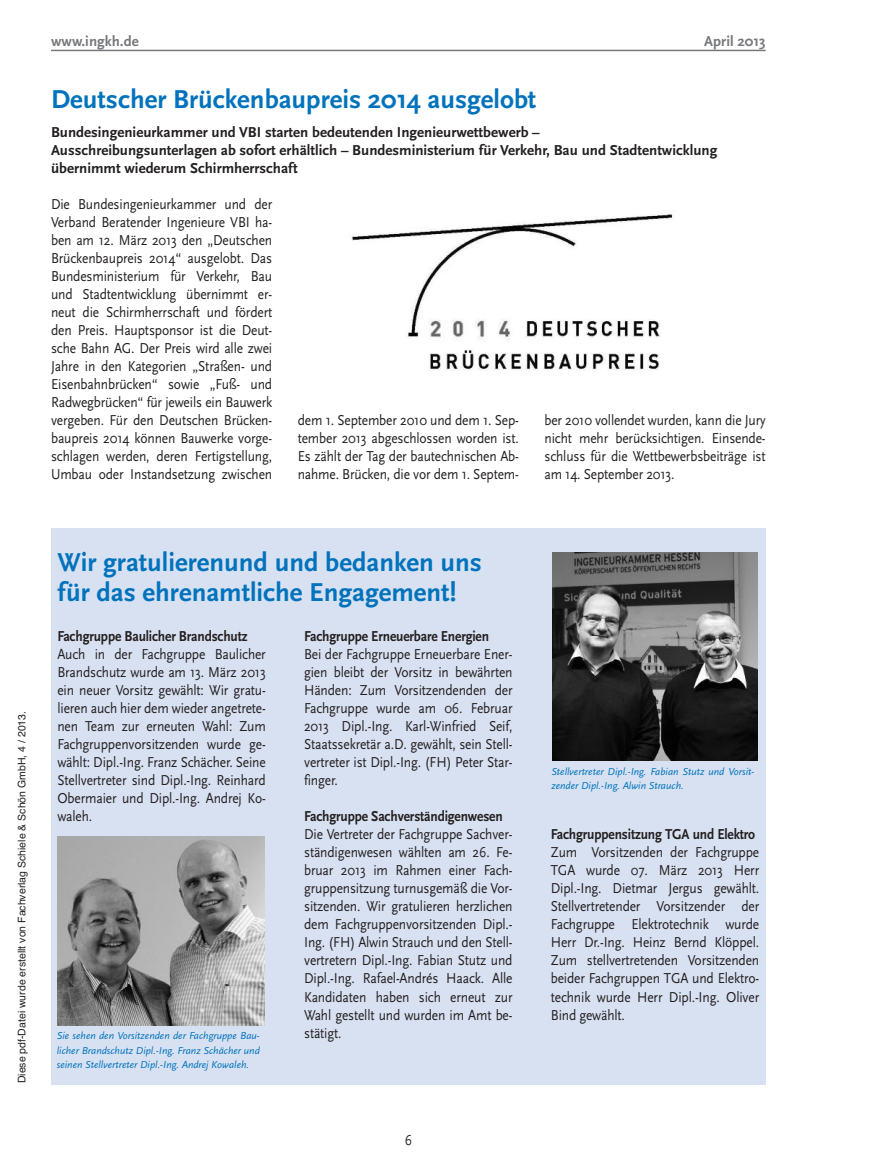
<style>
.page{position:relative;width:872px;height:1170px;background:#fff}
.page>*{position:absolute;margin:0;border:0;box-sizing:border-box;transform-origin:0 0}
.t1{font:700 27px/30px "Scala Sans OT";color:#0073bc}
.t2{font:15px/18px "Scala Sans";letter-spacing:-.01em;color:#231f20;text-align:justify;scale:.9 1}
.t3{font:700 15px/18px "Scala Sans OT";color:#231f20}
.t4{font:700 15px "Scala Sans";letter-spacing:-.01em;color:#231f20;scale:.9 1}
.t5{font:700 15px "Scala Sans OT";color:#76787b}
.t6{font:italic 10.5px/14.2px "Scala Sans";color:#0073bc;text-align:justify}
.t7{font:10.5px "Helvetica";color:#231f20}
</style>
<div class="page">
<hr style="left:51px;top:50px;width:714px;height:1px;background:#76787b">
<img style="left:351px;top:214px;width:323px;height:157px">
<div style="left:51px;top:528px;width:714px;height:556px;background:#d8e1f2"></div>
<img style="left:58px;top:836px;width:207px;height:189px">
<img style="left:552px;top:552px;width:205px;height:208px">
<p class="t5" style="left:51px;top:35px;width:89px">www.ingkh.de</p>
<p class="t5" style="left:704px;top:35px;width:63px">April 2013</p>
<h1 class="t1" style="left:51px;top:86px;width:487px">Deutscher Brückenbaupreis 2014 ausgelobt</h1>
<p class="t3" style="left:51px;top:124px;width:668px">Bundesingenieurkammer und VBI starten bedeutenden Ingenieurwettbewerb –<br>Ausschreibungsunterlagen ab sofort erhältlich – Bundesministerium für Verkehr, Bau und Stadtentwicklung übernimmt wiederum Schirmherrschaft</p>
<p class="t2" style="left:51px;top:195px;width:247px">Die Bundesingenieurkammer und der Verband Beratender Ingenieure VBI ha&shy;ben am 12. März 2013 den „Deutschen Brückenbaupreis 2014“ ausgelobt. Das Bundesministerium für Verkehr, Bau und Stadtentwicklung übernimmt er&shy;neut die Schirmherrschaft und fördert den Preis. Hauptsponsor ist die Deut&shy;sche Bahn AG. Der Preis wird alle zwei Jahre in den Kategorien „Straßen- und Eisenbahnbrücken“ sowie „Fuß- und Radwegbrücken“ für jeweils ein Bauwerk vergeben. Für den Deutschen Brücken&shy;baupreis 2014 können Bauwerke vorge&shy;schlagen werden, deren Fertigstellung, Umbau oder Instandsetzung zwischen</p>
<p class="t2" style="left:298px;top:411px;width:247px">dem 1. September 2010 und dem 1. Sep&shy;tember 2013 abgeschlossen worden ist.<br>Es zählt der Tag der bautechnischen Ab&shy;nahme. Brücken, die vor dem 1. Septem-</p>
<p class="t2" style="left:544px;top:411px;width:247px">ber 2010 vollendet wurden, kann die Jury nicht mehr berücksichtigen. Einsende&shy;schluss für die Wettbewerbsbeiträge ist am 14. September 2013.</p>
<p class="t7" style="left:16px;top:1083px;width:374px;rotate:-90deg">Diese pdf-Datei wurde erstellt von Fachverlag Schiele &amp; Schön GmbH, 4 / 2013.</p>
<h1 class="t1" style="left:57px;top:549px;width:426px">Wir gratulierenund und bedanken uns für das ehrenamtliche Engagement!</h1>
<p class="t4" style="left:57px;top:627px;width:213px">Fachgruppe Baulicher Brandschutz</p>
<p class="t2" style="left:57px;top:645px;width:233px">Auch in der Fachgruppe Baulicher Brandschutz wurde am 13. März 2013 ein neuer Vorsitz gewählt: Wir gratu&shy;lieren auch hier dem wieder angetrete&shy;nen Team zur erneuten Wahl: Zum Fachgruppenvorsitzenden wurde ge&shy;wählt: Dipl.-Ing. Franz Schächer. Seine Stellvertreter sind Dipl.-Ing. Reinhard Obermaier und Dipl.-Ing. Andrej Ko&shy;waleh.</p>
<p class="t6" style="left:57px;top:1028px;width:204px">Sie sehen den Vorsitzenden der Fachgruppe Bau&shy;licher Brandschutz Dipl.-Ing. Franz Schächer und seinen Stellvertreter Dipl.-Ing. Andrej Kowaleh.</p>
<p class="t4" style="left:304px;top:627px;width:207px">Fachgruppe Erneuerbare Energien</p>
<p class="t2" style="left:304px;top:645px;width:233px">Bei der Fachgruppe Erneuerbare Ener&shy;gien bleibt der Vorsitz in bewährten Händen: Zum Vorsitzendenden der Fachgruppe wurde am 06. Februar 2013 Dipl.-Ing. Karl-Winfried Seif, Staatssekretär a.D. gewählt, sein Stell&shy;vertreter ist Dipl.-Ing. (FH) Peter Star&shy;finger.</p>
<p class="t4" style="left:304px;top:807px;width:222px">Fachgruppe Sachverständigenwesen</p>
<p class="t2" style="left:304px;top:825px;width:233px">Die Vertreter der Fachgruppe Sachver&shy;ständigenwesen wählten am 26. Fe&shy;bruar 2013 im Rahmen einer Fach&shy;gruppensitzung turnusgemäß die Vor&shy;sitzenden. Wir gratulieren herzlichen dem Fachgruppenvorsitzenden Dipl.- Ing. (FH) Alwin Strauch und den Stell&shy;vertretern Dipl.-Ing. Fabian Stutz und Dipl.-Ing. Rafael-Andrés Haack. Alle Kandidaten haben sich erneut zur Wahl gestellt und wurden im Amt be&shy;stätigt.</p>
<p class="t4" style="left:551px;top:825px;width:229px">Fachgruppensitzung TGA und Elektro</p>
<p class="t6" style="left:551px;top:764px;width:204px">Stellvertreter Dipl.-Ing. Fabian Stutz und Vorsit&shy;zender Dipl.-Ing. Alwin Strauch.</p>
<p class="t2" style="left:551px;top:843px;width:233px">Zum Vorsitzenden der Fachgruppe TGA wurde 07. März 2013 Herr Dipl.-Ing. Dietmar Jergus gewählt.<br>Stellvertretender Vorsitzender der Fachgruppe Elektrotechnik wurde Herr Dr.-Ing. Heinz Bernd Klöppel.<br>Zum stellvertretenden Vorsitzenden beider Fachgruppen TGA und Elektro&shy;technik wurde Herr Dipl.-Ing. Oliver Bind gewählt.</p>
<p class="t2" style="left:405px;top:1130px;width:10px">6</p>
</div>
